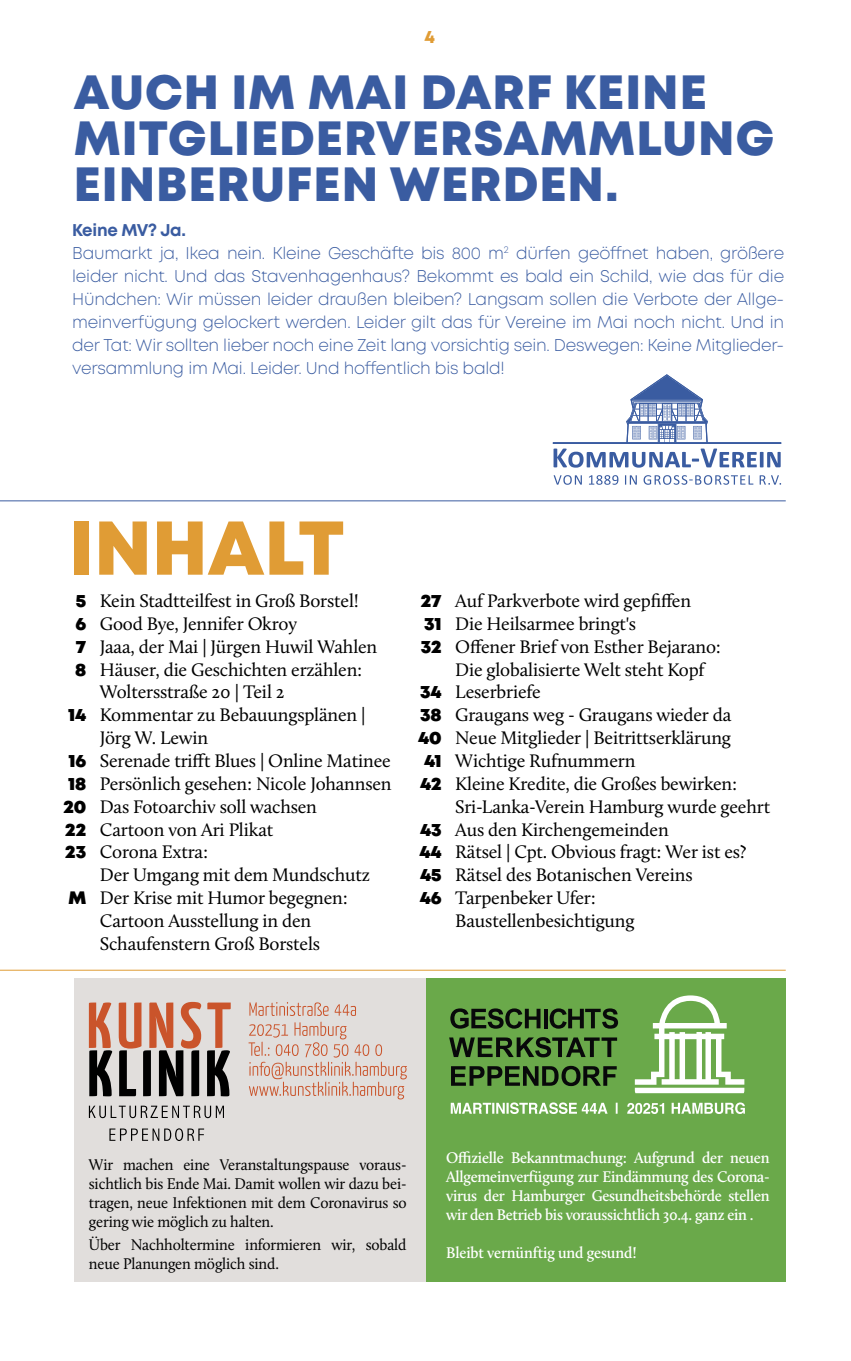
<style>
.page{position:relative;width:851px;height:1361px;background:#fff}
.page>*{position:absolute;margin:0;border:0;box-sizing:border-box;transform-origin:0 0}
.t1{font:800 76px "Mont";color:#e09c35}
.t2{font:800 48px/46px "Mont";letter-spacing:.02em;color:#3a5ca1}
.GBB_19_NORMALTEXT{font:18.8px/22.8px "Calluna";letter-spacing:-.01em;color:#000}
.t3{font:900 18px "Mont";letter-spacing:-.005em;color:#000}
.t4{font:800 18px "Mont";color:#e09c35}
.GGB_19_MONT_NORMALTE{font:300 17px/23px "Mont";letter-spacing:-.015em;color:#3a5ca1;text-align:justify}
.GGB_19_MONT_NORMALTE-2{font:700 17px "Mont";letter-spacing:-.02em;color:#3a5ca1}
.GBB_KLEINTEXT_TEXT_A{font:16px/19px "Calluna";letter-spacing:-.01em;color:#000;text-align:justify;scale:.96 1}
.GBB_KLEINTEXT_TEXT_A-2{font:600 16px/19px "Calluna";letter-spacing:-.02em;color:#fff;text-align:justify;scale:.96 1}
</style>
<div class="page">
<hr style="left:0;top:500px;width:785px;height:1px;background:#3a5ca1">
<svg style="left:553px;top:475px;width:28px;height:10px"></svg>
<svg style="left:589px;top:475px;width:29px;height:10px"></svg>
<svg style="left:625px;top:475px;width:11px;height:10px"></svg>
<svg style="left:643px;top:475px;width:110px;height:10px"></svg>
<svg style="left:759px;top:475px;width:22px;height:10px"></svg>
<svg style="left:552px;top:374px;width:229px;height:94px"></svg>
<hr style="left:0;top:969px;width:785px;height:1px;background:#e09c35">
<div style="left:74px;top:978px;width:352px;height:303px;background:#e1dedc"></div>
<svg style="left:89px;top:1002px;width:23px;height:94px"></svg>
<svg style="left:119px;top:1002px;width:82px;height:94px"></svg>
<svg style="left:207px;top:1002px;width:24px;height:94px"></svg>
<svg style="left:89px;top:1105px;width:135px;height:13px"></svg>
<svg style="left:109px;top:1128px;width:95px;height:13px"></svg>
<svg style="left:248px;top:1002px;width:159px;height:97px"></svg>
<div style="left:426px;top:978px;width:359px;height:303px;background:#6aa94a"></div>
<svg style="left:450px;top:1008px;width:90px;height:20px"></svg>
<svg style="left:544px;top:1009px;width:3px;height:19px"></svg>
<svg style="left:549px;top:1008px;width:69px;height:20px"></svg>
<svg style="left:449px;top:1037px;width:168px;height:20px"></svg>
<svg style="left:451px;top:1066px;width:165px;height:20px"></svg>
<svg style="left:634px;top:995px;width:110px;height:98px"></svg>
<svg style="left:450px;top:1102px;width:294px;height:12px"></svg>
<p class="t4" style="left:424px;top:25px;width:12px">4</p>
<p class="t2" style="left:74px;top:69px;width:702px">AUCH IM MAI DARF KEINE<br>MITGLIEDERVERSAMMLUNG<br>EINBERUFEN WERDEN.</p>
<p class="GGB_19_MONT_NORMALTE-2" style="left:72px;top:219px;width:115px">Keine MV? Ja.</p>
<p class="GGB_19_MONT_NORMALTE" style="left:72px;top:242px;width:713px">Baumarkt ja, Ikea nein. Kleine Geschäfte bis 800 m<sup>2</sup> dürfen geöffnet haben, größere leider nicht. Und das Stavenhagenhaus? Bekommt es bald ein Schild, wie das für die Hündchen: Wir müssen leider draußen bleiben? Langsam sollen die Verbote der Allge&shy;meinverfügung gelockert werden. Leider gilt das für Vereine im Mai noch nicht. Und in der Tat: Wir sollten lieber noch eine Zeit lang vorsichtig sein. Deswegen: Keine Mitglieder&shy;versammlung im Mai. Leider. Und hoffentlich bis bald!</p>
<p class="t1" style="left:69px;top:498px;width:277px">INHALT</p>
<p class="GBB_19_NORMALTEXT" style="left:100px;top:589px;width:261px">Kein Stadtteilfest in Groß Borstel!</p>
<p class="GBB_19_NORMALTEXT" style="left:100px;top:612px;width:199px">Good Bye, Jennifer Okroy</p>
<p class="GBB_19_NORMALTEXT" style="left:100px;top:635px;width:279px">Jaaa, der Mai | Jürgen Huwil Wahlen</p>
<p class="GBB_19_NORMALTEXT" style="left:100px;top:658px;width:264px">Häuser, die Geschichten erzählen:</p>
<p class="GBB_19_NORMALTEXT" style="left:100px;top:680px;width:186px">Woltersstraße 20 | Teil 2</p>
<p class="GBB_19_NORMALTEXT" style="left:100px;top:703px;width:267px">Kommentar zu Bebauungsplänen |</p>
<p class="GBB_19_NORMALTEXT" style="left:100px;top:726px;width:110px">Jörg W. Lewin</p>
<p class="GBB_19_NORMALTEXT" style="left:100px;top:749px;width:292px">Serenade trifft Blues | Online Matinee</p>
<p class="GBB_19_NORMALTEXT" style="left:100px;top:772px;width:293px">Persönlich gesehen: Nicole Johannsen</p>
<p class="GBB_19_NORMALTEXT" style="left:100px;top:795px;width:219px">Das Fotoarchiv soll wachsen</p>
<p class="GBB_19_NORMALTEXT" style="left:100px;top:817px;width:175px">Cartoon von Ari Plikat</p>
<p class="GBB_19_NORMALTEXT" style="left:100px;top:840px;width:271px">Corona Extra:<br>Der Umgang mit dem Mundschutz</p>
<p class="GBB_19_NORMALTEXT" style="left:100px;top:886px;width:249px">Der Krise mit Humor begegnen:</p>
<p class="GBB_19_NORMALTEXT" style="left:100px;top:909px;width:222px">Cartoon Ausstellung in den<br>Schaufenstern Groß Borstels</p>
<p class="t3" style="left:76px;top:589px;width:12px">5</p>
<p class="t3" style="left:75px;top:612px;width:12px">6</p>
<p class="t3" style="left:76px;top:635px;width:12px">7</p>
<p class="t3" style="left:75px;top:657px;width:13px">8</p>
<p class="t3" style="left:68px;top:703px;width:20px">14</p>
<p class="t3" style="left:68px;top:749px;width:19px">16</p>
<p class="t3" style="left:68px;top:772px;width:20px">18</p>
<p class="t3" style="left:63px;top:794px;width:24px">20</p>
<p class="t3" style="left:65px;top:817px;width:22px">22</p>
<p class="t3" style="left:65px;top:840px;width:22px">23</p>
<p class="t3" style="left:68px;top:886px;width:19px">M</p>
<p class="t3" style="left:421px;top:589px;width:22px">27</p>
<p class="t3" style="left:424px;top:612px;width:19px">31</p>
<p class="t3" style="left:421px;top:635px;width:22px">32</p>
<p class="t3" style="left:420px;top:680px;width:23px">34</p>
<p class="t3" style="left:420px;top:703px;width:23px">38</p>
<p class="t3" style="left:418px;top:726px;width:25px">40</p>
<p class="t3" style="left:424px;top:749px;width:19px">41</p>
<p class="t3" style="left:420px;top:772px;width:23px">42</p>
<p class="t3" style="left:420px;top:817px;width:23px">43</p>
<p class="t3" style="left:419px;top:840px;width:24px">44</p>
<p class="t3" style="left:420px;top:863px;width:23px">45</p>
<p class="t3" style="left:420px;top:886px;width:23px">46</p>
<p class="GBB_19_NORMALTEXT" style="left:455px;top:589px;width:237px">Auf Parkverbote wird gepfiffen</p>
<p class="GBB_19_NORMALTEXT" style="left:455px;top:612px;width:182px">Die Heilsarmee bringt's</p>
<p class="GBB_19_NORMALTEXT" style="left:455px;top:635px;width:267px">Offener Brief von Esther Bejarano:</p>
<p class="GBB_19_NORMALTEXT" style="left:455px;top:658px;width:251px">Die globalisierte Welt steht Kopf</p>
<p class="GBB_19_NORMALTEXT" style="left:455px;top:680px;width:87px">Leserbriefe</p>
<p class="GBB_19_NORMALTEXT" style="left:455px;top:703px;width:277px">Graugans weg - Graugans wieder da</p>
<p class="GBB_19_NORMALTEXT" style="left:455px;top:726px;width:277px">Neue Mitglieder | Beitrittserklärung</p>
<p class="GBB_19_NORMALTEXT" style="left:455px;top:749px;width:181px">Wichtige Rufnummern</p>
<p class="GBB_19_NORMALTEXT" style="left:455px;top:772px;width:283px">Kleine Kredite, die Großes bewirken:</p>
<p class="GBB_19_NORMALTEXT" style="left:455px;top:795px;width:316px">Sri-Lanka-Verein Hamburg wurde geehrt</p>
<p class="GBB_19_NORMALTEXT" style="left:455px;top:817px;width:215px">Aus den Kirchengemeinden</p>
<p class="GBB_19_NORMALTEXT" style="left:455px;top:840px;width:293px">Rätsel | Cpt. Obvious fragt: Wer ist es?</p>
<p class="GBB_19_NORMALTEXT" style="left:455px;top:863px;width:239px">Rätsel des Botanischen Vereins</p>
<p class="GBB_19_NORMALTEXT" style="left:455px;top:886px;width:142px">Tarpenbeker Ufer:</p>
<p class="GBB_19_NORMALTEXT" style="left:455px;top:909px;width:181px">Baustellenbesichtigung</p>
<p class="GBB_KLEINTEXT_TEXT_A" style="left:89px;top:1155px;width:332px">Wir machen eine Veranstaltungspause voraus&shy;sichtlich bis Ende Mai. Damit wollen wir dazu bei&shy;tragen, neue Infektionen mit dem Coronavirus so gering wie möglich zu halten.</p>
<p class="GBB_KLEINTEXT_TEXT_A" style="left:89px;top:1235px;width:332px">Über Nachholtermine informieren wir, sobald neue Planungen möglich sind.</p>
<p class="GBB_KLEINTEXT_TEXT_A-2" style="left:446px;top:1148px;width:338px">Offizielle Bekanntmachung: Aufgrund der neuen Allgemeinverfügung zur Eindämmung des Corona&shy;virus der Hamburger Gesundheitsbehörde stellen wir den Betrieb bis voraussichtlich 30.4. ganz ein .</p>
<p class="GBB_KLEINTEXT_TEXT_A-2" style="left:446px;top:1243px;width:200px">Bleibt vernünftig und gesund!</p>
</div>
